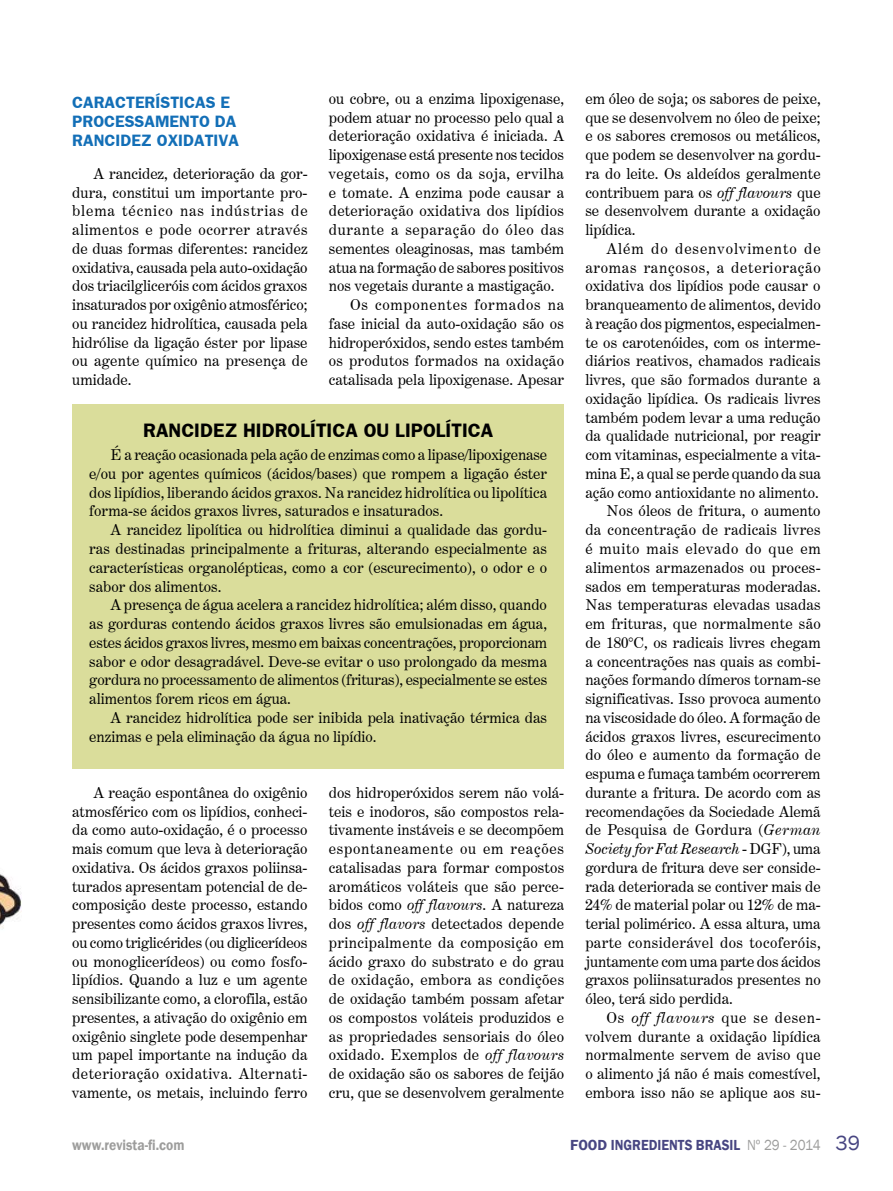
<style>
.page{position:relative;width:893px;height:1191px;background:#fff}
.page>*{position:absolute;margin:0;border:0;box-sizing:border-box;transform-origin:0 0}
.t1{font:700 19.5px "Frankfurt Gothic";color:#000}
.t2{font:700 16.5px/18.8px "Frankfurt Gothic";color:#136fb7}
.t3{font:15px/18.8px "Century Expanded BT";color:#000;text-align:justify}
.t4{font:15px "Century Expanded BT";letter-spacing:.02em;color:#000}
.t5{font:15px "Century Expanded BT";letter-spacing:.025em;color:#000}
.t6{font:15px "Century Expanded BT";letter-spacing:.045em;color:#000}
.t7{font:15px "Century Expanded BT";letter-spacing:.05em;color:#000}
.t8{font:600 15px "Franklin Gothic";color:#484682}
.t9{font:italic 15px "Century Expanded BT";letter-spacing:-.01em;color:#000}
.t10{font:15px "Century Expanded BT";letter-spacing:.06em;color:#000}
.t11{font:600 15px "Franklin Gothic";color:#9d9d9c;scale:.9 1}
.s1{font-style:italic}
.s2{font-style:normal}
.s3{font-weight:400;color:#9d9d9c}
.s4{font-weight:400;font-size:21px}
</style>
<div class="page">
<div style="left:72px;top:404px;width:492px;height:364px;background:#dadd9b"></div>
<img style="left:0;top:874px;width:21px;height:56px">
<p class="t3" style="left:329px;top:89px;width:237px">ou cobre, ou a enzima lipoxigenase,</p>
<p class="t3" style="left:329px;top:108px;width:237px">podem atuar no processo pelo qual a</p>
<p class="t3" style="left:329px;top:126px;width:237px">deterioração oxidativa é iniciada. A</p>
<p class="t3" style="left:329px;top:145px;width:237px">lipoxigenase está presente nos tecidos</p>
<p class="t5" style="left:329px;top:164px;width:237px">vegetais, como os da soja, ervilha</p>
<p class="t3" style="left:329px;top:183px;width:237px">e tomate. A enzima pode causar a</p>
<p class="t4" style="left:329px;top:202px;width:237px">deterioração oxidativa dos lipídios</p>
<p class="t6" style="left:329px;top:221px;width:237px">durante a separação do óleo das</p>
<p class="t3" style="left:329px;top:239px;width:237px">sementes oleaginosas, mas também</p>
<p class="t3" style="left:329px;top:258px;width:237px">atua na formação de sabores positivos</p>
<p class="t3" style="left:329px;top:276px;width:227px">nos vegetais durante a mastigação.</p>
<p class="t7" style="left:350px;top:296px;width:216px">Os componentes formados na</p>
<p class="t3" style="left:329px;top:314px;width:237px">fase inicial da auto-oxidação são os</p>
<p class="t3" style="left:329px;top:333px;width:237px">hidroperóxidos, sendo estes também</p>
<p class="t4" style="left:329px;top:352px;width:237px">os produtos formados na oxidação</p>
<p class="t3" style="left:329px;top:370px;width:237px">catalisada pela lipoxigenase. Apesar</p>
<p class="t2" style="left:72px;top:93px;width:168px">CARACTERÍSTICAS E<br>PROCESSAMENTO DA<br>RANCIDEZ OXIDATIVA</p>
<p class="t3" style="left:72px;top:164px;width:237px;text-indent:21px">A rancidez, deterioração da gor&shy;dura, constitui um importante pro&shy;blema técnico nas indústrias de alimentos e pode ocorrer através de duas formas diferentes: rancidez oxidativa, causada pela auto-oxidação dos triacilgliceróis com ácidos graxos insaturados por oxigênio atmosférico; ou rancidez hidrolítica, causada pela hidrólise da ligação éster por lipase ou agente químico na presença de umidade.</p>
<h1 class="t1" style="left:143px;top:419px;width:352px">RANCIDEZ HIDROLÍTICA OU LIPOLÍTICA</h1>
<p class="t3" style="left:89px;top:445px;width:459px;text-indent:21px">É a reação ocasionada pela ação de enzimas como a lipase/lipoxigenase e/ou por agentes químicos (ácidos/bases) que rompem a ligação éster dos lipídios, liberando ácidos graxos. Na rancidez hidrolítica ou lipolítica forma-se ácidos graxos livres, saturados e insaturados.</p>
<p class="t3" style="left:89px;top:520px;width:459px;text-indent:21px">A rancidez lipolítica ou hidrolítica diminui a qualidade das gordu&shy;ras destinadas principalmente a frituras, alterando especialmente as caracte rísticas organolépticas, como a cor (escurecimento), o odor e o sabor dos alimentos.</p>
<p class="t3" style="left:89px;top:595px;width:459px;text-indent:21px">A presença de água acelera a rancidez hidrolítica; além disso, quando as gorduras contendo ácidos graxos livres são emulsionadas em água, estes ácidos graxos livres, mesmo em baixas concentrações, proporcionam sabor e odor desagradável. Deve-se evitar o uso prolongado da mesma gordura no processamento de alimentos (frituras), especialmente se estes alimentos forem ricos em água.</p>
<p class="t3" style="left:89px;top:708px;width:459px;text-indent:21px">A rancidez hidrolítica pode ser inibida pela inativação térmica das enzimas e pela eliminação da água no lipídio.</p>
<p class="t3" style="left:72px;top:783px;width:237px;text-indent:21px">A reação espontânea do oxigênio atmosférico com os lipídios, conheci&shy;da como auto-oxidação, é o processo mais comum que leva à deterioração oxidativa. Os ácidos graxos poliinsa&shy;turados apresentam potencial de de&shy;composição deste processo, estando presentes como ácidos graxos livres, ou como triglicérides (ou diglicerídeos ou monoglicerídeos) ou como fosfo&shy;lipídios. Quando a luz e um agente sensibilizante como, a clorofila, estão presentes, a ativação do oxigênio em oxigênio singlete pode desempenhar um papel importante na indução da deterioração oxidativa. Alternati&shy;vamente, os metais, incluindo ferro</p>
<p class="t3" style="left:329px;top:783px;width:237px">dos hidroperóxidos serem não volá&shy;teis e inodoros, são compostos rela&shy;tivamente instáveis e se decompõem espontaneamente ou em reações catalisadas para formar compostos aromáticos voláteis que são perce&shy;bidos como <span class="s1">off flavours</span>. A natureza dos <span class="s1">off flavors</span> detectados depende principalmente da composição em ácido graxo do substrato e do grau de oxidação, embora as condições de oxidação também possam afetar os compostos voláteis produzidos e as propriedades sensoriais do óleo oxidado. Exemplos de <span class="s1">off flavours </span>de oxidação são os sabores de feijão cru, que se desenvolvem geralmente</p>
<p class="t3" style="left:585px;top:89px;width:237px">em óleo de soja; os sabores de peixe, que se desenvolvem no óleo de peixe; e os sabores cremosos ou metálicos, que podem se desenvolver na gordu&shy;ra do leite. Os aldeídos geralmente contribuem para os <span class="s1">off flavours</span> que se desenvolvem durante a oxidação lipídica.</p>
<p class="t10" style="left:607px;top:239px;width:215px">Além do desenvolvimento de</p>
<p class="t7" style="left:585px;top:258px;width:237px">aromas rançosos, a deterioração</p>
<p class="t3" style="left:585px;top:276px;width:237px">oxidativa dos lipídios pode causar o</p>
<p class="t3" style="left:585px;top:295px;width:237px">branqueamento de alimentos, devido</p>
<p class="t3" style="left:585px;top:314px;width:237px">à reação dos pigmentos, especialmen-</p>
<p class="t3" style="left:585px;top:333px;width:237px">te os carotenóides, com os interme-</p>
<p class="t3" style="left:585px;top:351px;width:237px">diários reativos, chamados radicais</p>
<p class="t3" style="left:585px;top:370px;width:237px">livres, que são formados durante a</p>
<p class="t3" style="left:585px;top:389px;width:237px">oxidação lipídica. Os radicais livres</p>
<p class="t3" style="left:585px;top:408px;width:237px">também podem levar a uma redução</p>
<p class="t3" style="left:585px;top:426px;width:237px">da qualidade nutricional, por reagir</p>
<p class="t3" style="left:585px;top:445px;width:237px">com vitaminas, especialmente a vita-</p>
<p class="t3" style="left:585px;top:464px;width:237px">mina E, a qual se perde quando da sua</p>
<p class="t3" style="left:585px;top:483px;width:235px">ação como antioxidante no alimento.</p>
<p class="t3" style="left:607px;top:501px;width:215px">Nos óleos de fritura, o aumento</p>
<p class="t4" style="left:585px;top:521px;width:237px">da concentração de radicais livres</p>
<p class="t6" style="left:585px;top:539px;width:237px">é muito mais elevado do que em</p>
<p class="t3" style="left:585px;top:558px;width:237px">alimentos armazenados ou proces-</p>
<p class="t3" style="left:585px;top:576px;width:237px">sados em temperaturas moderadas.</p>
<p class="t3" style="left:585px;top:595px;width:237px">Nas temperaturas elevadas usadas</p>
<p class="t4" style="left:585px;top:614px;width:237px">em frituras, que normalmente são</p>
<p class="t3" style="left:585px;top:633px;width:237px">de 180°C, os radicais livres chegam</p>
<p class="t3" style="left:585px;top:651px;width:237px">a concentrações nas quais as combi-</p>
<p class="t3" style="left:585px;top:670px;width:237px">nações formando dímeros tornam-se</p>
<p class="t3" style="left:585px;top:689px;width:237px">significativas. Isso provoca aumento</p>
<p class="t3" style="left:585px;top:708px;width:237px">na viscosidade do óleo. A formação de</p>
<p class="t3" style="left:585px;top:726px;width:237px">ácidos graxos livres, escurecimento</p>
<p class="t3" style="left:585px;top:745px;width:237px">do óleo e aumento da formação de</p>
<p class="t3" style="left:585px;top:764px;width:237px">espuma e fumaça também ocorrerem</p>
<p class="t3" style="left:585px;top:783px;width:237px">durante a fritura. De acordo com as</p>
<p class="t3" style="left:585px;top:801px;width:237px">recomendações da Sociedade Alemã</p>
<p class="t5" style="left:585px;top:821px;width:237px">de Pesquisa de Gordura (<span class="s1">German</span></p>
<p class="t9" style="left:585px;top:839px;width:237px">Society for Fat Research <span class="s2">- DGF), uma</span></p>
<p class="t3" style="left:585px;top:858px;width:237px">gordura de fritura deve ser conside-</p>
<p class="t3" style="left:585px;top:876px;width:237px">rada deteriorada se contiver mais de</p>
<p class="t3" style="left:585px;top:895px;width:237px">24% de material polar ou 12% de ma-</p>
<p class="t3" style="left:585px;top:914px;width:237px">terial polimérico. A essa altura, uma</p>
<p class="t5" style="left:585px;top:933px;width:237px">parte considerável dos tocoferóis,</p>
<p class="t3" style="left:585px;top:951px;width:237px">juntamente com uma parte dos ácidos</p>
<p class="t3" style="left:585px;top:970px;width:237px">graxos poliinsaturados presentes no</p>
<p class="t3" style="left:585px;top:989px;width:149px">óleo, terá sido perdida.</p>
<p class="t6" style="left:607px;top:1008px;width:216px">Os <span class="s1">off flavours</span> que se desen-</p>
<p class="t3" style="left:585px;top:1026px;width:237px">volvem durante a oxidação lipídica</p>
<p class="t3" style="left:585px;top:1045px;width:237px">normalmente servem de aviso que</p>
<p class="t3" style="left:585px;top:1064px;width:237px">o alimento já não é mais comestível,</p>
<p class="t3" style="left:585px;top:1083px;width:237px">embora isso não se aplique aos su-</p>
<p class="t11" style="left:72px;top:1135px;width:126px">www.revista-fi.com</p>
<p class="t8" style="left:570px;top:1135px;width:292px">FOOD INGREDIENTS BRASIL <span class="s3">Nº 29 - 2014</span> <span class="s4">39</span></p>
</div>
